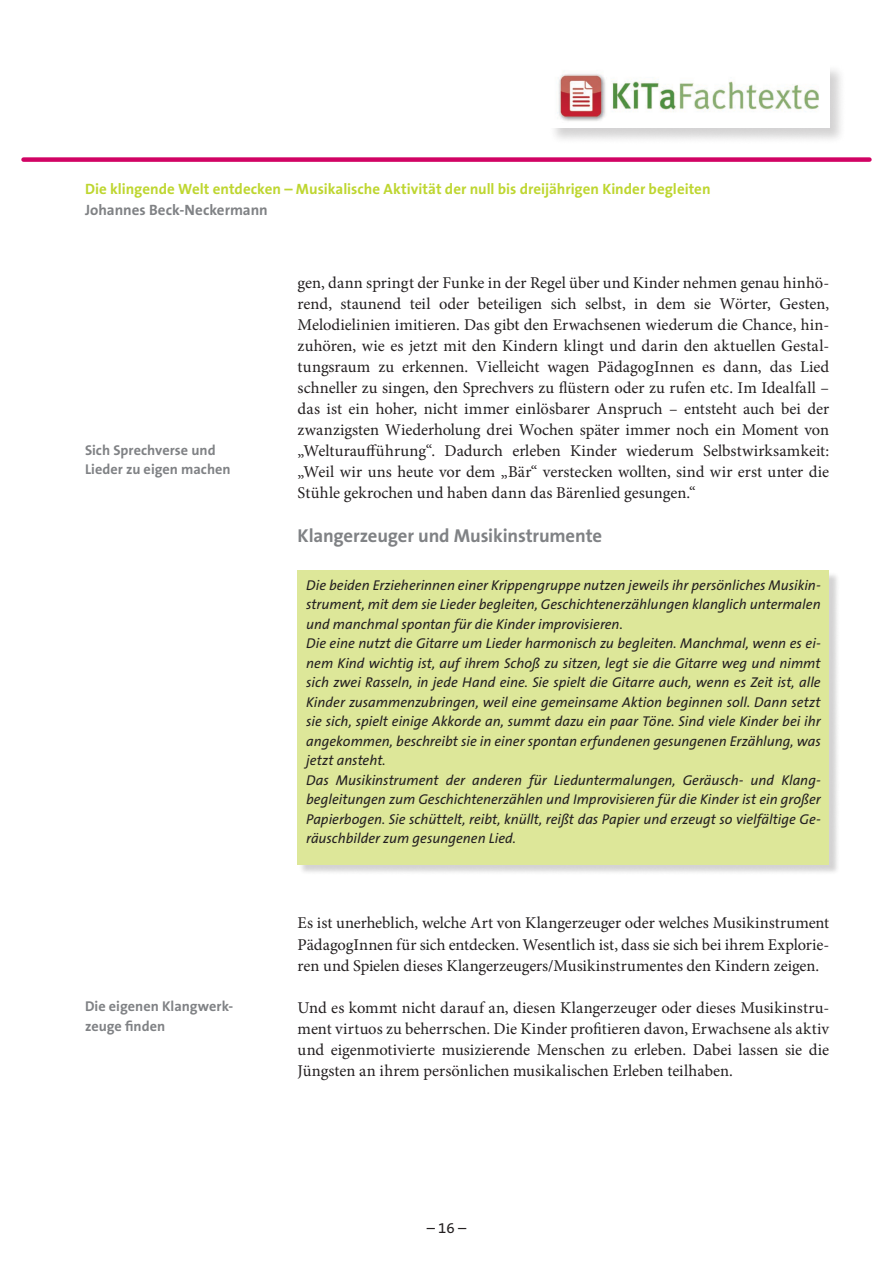
<style>
.page{position:relative;width:893px;height:1263px;background:#fff}
.page>*{position:absolute;margin:0;border:0;box-sizing:border-box;transform-origin:0 0}
.Überschrift_3{font:700 18.75px "The Sans B7";letter-spacing:-.01em;color:#808285}
.Studientext-Fließtex{font:16.5px/21px "Minion Pro";color:#231f20;text-align:justify}
.t1{font:700 15px "The Sans B7";color:#bed630}
.t2{font:700 15px "The Sans B7";color:#808285}
.t3{font:15px "The Sans B5 Plain";color:#231f20}
.Farbiger_Kasten{font:italic 14.25px/19.5px "The Sans B5 Plain";color:#231f20;text-align:justify}
.t4{font:700 14.25px/19.5px "The Sans B7";letter-spacing:.005em;color:#808285}
</style>
<div class="page">
<div style="left:24px;top:157px;width:845px;height:5px;background:#d10364"></div>
<div style="left:548px;top:63px;width:298px;height:82px;background:#231f20;opacity:.2"></div>
<img style="left:549px;top:64px;width:280px;height:64px">
<div style="left:299px;top:572px;width:541px;height:303px;background:#231f20;opacity:.2"></div>
<div style="left:298px;top:570px;width:531px;height:294px;background:#dde799"></div>
<p class="t1" style="left:85px;top:181px;width:627px">Die klingende Welt entdecken – Musikalische Aktivität der null bis dreijährigen Kinder begleiten</p>
<p class="t2" style="left:85px;top:202px;width:184px">Johannes Beck-Neckermann</p>
<p class="t4" style="left:85px;top:441px;width:147px">Sich Sprechverse und<br>Lieder zu eigen machen</p>
<p class="t4" style="left:85px;top:997px;width:150px">Die eigenen Klangwerk&shy;zeuge finden</p>
<p class="Studientext-Fließtex" style="left:298px;top:273px;width:533px">gen, dann springt der Funke in der Regel über und Kinder nehmen genau hinhö&shy;rend, staunend teil oder beteiligen sich selbst, in dem sie Wörter, Gesten, Melodielinien imitieren. Das gibt den Erwachsenen wiederum die Chance, hin&shy;zuhören, wie es jetzt mit den Kindern klingt und darin den aktuellen Gestal&shy;tungsraum zu erkennen. Vielleicht wagen PädagogInnen es dann, das Lied schneller zu singen, den Sprechvers zu flüstern oder zu rufen etc. Im Idealfall – das ist ein hoher, nicht immer einlösbarer Anspruch – entsteht auch bei der zwanzigsten Wiederholung drei Wochen später immer noch ein Moment von „Welturaufführung“. Dadurch erleben Kinder wiederum Selbstwirksamkeit: „Weil wir uns heute vor dem „Bär“ verstecken wollten, sind wir erst unter die Stühle gekrochen und haben dann das Bärenlied gesungen.“</p>
<p class="Überschrift_3" style="left:298px;top:525px;width:306px">Klangerzeuger und Musikinstrumente</p>
<p class="Farbiger_Kasten" style="left:306px;top:575px;width:516px">Die beiden Erzieherinnen einer Krippengruppe nutzen jeweils ihr persönliches Musikin&shy;strument, mit dem sie Lieder begleiten, Geschichtenerzählungen klanglich untermalen und manchmal spontan für die Kinder improvisieren.</p>
<p class="Farbiger_Kasten" style="left:306px;top:634px;width:516px">Die eine nutzt die Gitarre um Lieder harmonisch zu begleiten. Manchmal, wenn es ei&shy;nem Kind wichtig ist, auf ihrem Schoß zu sitzen, legt sie die Gitarre weg und nimmt sich zwei Rasseln, in jede Hand eine. Sie spielt die Gitarre auch, wenn es Zeit ist, alle Kinder zusammenzubringen, weil eine gemeinsame Aktion beginnen soll. Dann setzt sie sich, spielt einige Akkorde an, summt dazu ein paar Töne. Sind viele Kinder bei ihr angekommen, beschreibt sie in einer spontan erfundenen gesungenen Erzählung, was jetzt ansteht.</p>
<p class="Farbiger_Kasten" style="left:306px;top:770px;width:516px">Das Musikinstrument der anderen für Lieduntermalungen, Geräusch- und Klang&shy;begleitungen zum Geschichtenerzählen und Improvisieren für die Kinder ist ein großer Papierbogen. Sie schüttelt, reibt, knüllt, reißt das Papier und erzeugt so vielfältige Ge&shy;räuschbilder zum gesungenen Lied.</p>
<p class="Studientext-Fließtex" style="left:298px;top:913px;width:533px">Es ist unerheblich, welche Art von Klangerzeuger oder welches Musikinstrument PädagogInnen für sich entdecken. Wesentlich ist, dass sie sich bei ihrem Explorie&shy;ren und Spielen dieses Klangerzeugers/Musikinstrumentes den Kindern zeigen.</p>
<p class="Studientext-Fließtex" style="left:298px;top:997px;width:533px">Und es kommt nicht darauf an, diesen Klangerzeuger oder dieses Musikinstru&shy;ment virtuos zu beherrschen. Die Kinder profitieren davon, Erwachsene als aktiv und eigenmotivierte musizierende Menschen zu erleben. Dabei lassen sie die Jüngsten an ihrem persönlichen musikalischen Erleben teilhaben.</p>
<p class="t3" style="left:427px;top:1219px;width:41px">– 16 –</p>
</div>
